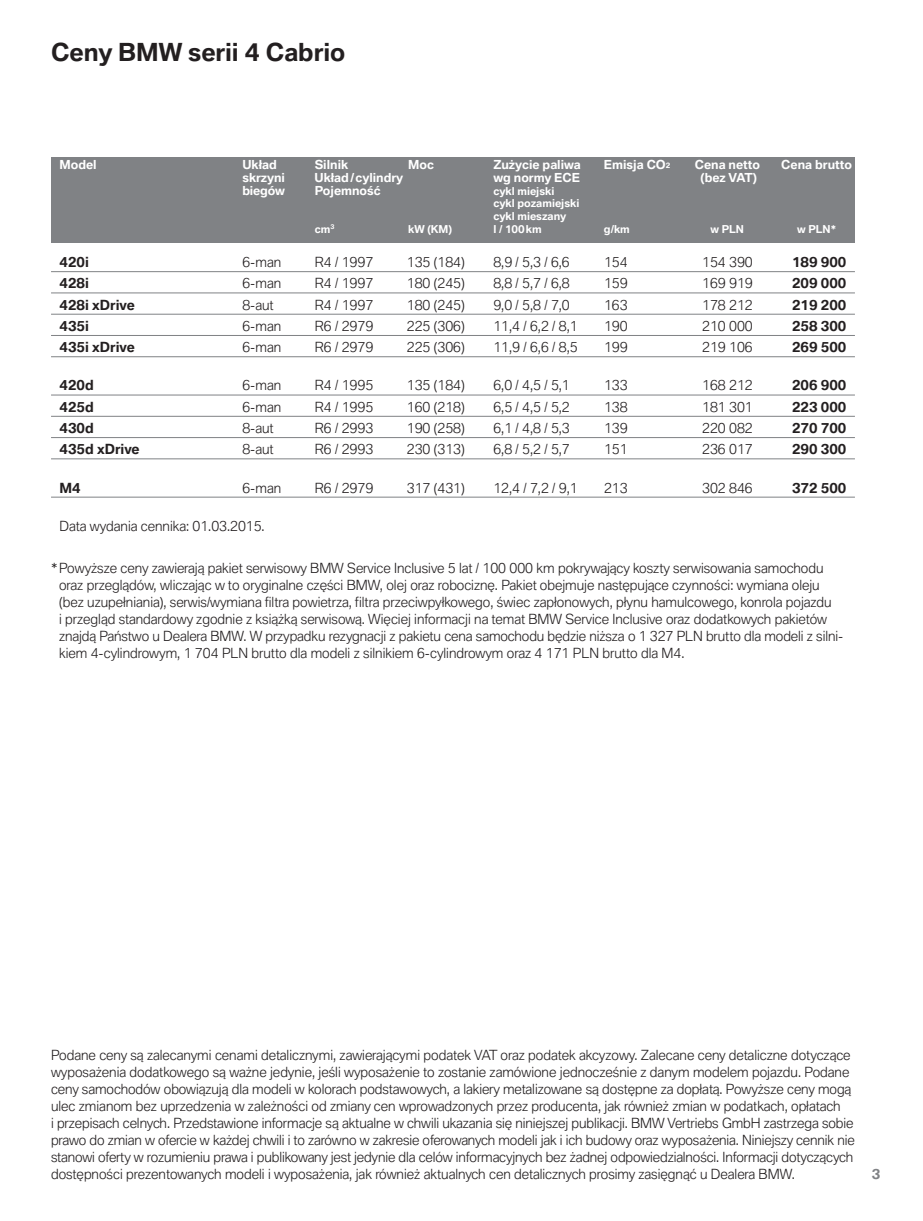
<style>
.page{position:relative;width:923px;height:1221px;background:#fff}
.page>*{position:absolute;margin:0;border:0;box-sizing:border-box;transform-origin:0 0}
.t1{font:700 24px "BMW Type Global Pro";color:#231f20}
.t2{font:300 13.5px/17px "BMW Type Global Pro";color:#231f20}
.t3{font:700 13.5px "BMW Type Global Pro";color:#231f20}
.t4{font:700 13.5px "BMW Type Global Pro";color:#808285}
.t5{font:700 12px "BMW Type Global Pro";color:#fff}
.t6{font:700 10.5px/12.8px "BMW Type Global Pro";color:#fff}
.s1{font-size:7.2px}
</style>
<div class="page">
<div style="left:51px;top:157px;width:804px;height:85px;background:#808285"></div>
<hr style="left:51px;top:271px;width:804px;height:1px;background:#808285">
<hr style="left:51px;top:292px;width:804px;height:1px;background:#808285">
<hr style="left:51px;top:314px;width:804px;height:1px;background:#808285">
<hr style="left:51px;top:335px;width:804px;height:1px;background:#808285">
<hr style="left:51px;top:356px;width:804px;height:1px;background:#808285">
<hr style="left:51px;top:394px;width:804px;height:1px;background:#808285">
<hr style="left:51px;top:416px;width:804px;height:1px;background:#808285">
<hr style="left:51px;top:437px;width:804px;height:1px;background:#808285">
<hr style="left:51px;top:458px;width:804px;height:1px;background:#808285">
<hr style="left:51px;top:496px;width:804px;height:1px;background:#808285">
<h1 class="t1" style="left:51px;top:43px;width:296px">Ceny BMW serii 4 Cabrio</h1>
<p class="t5" style="left:60px;top:160px;width:39px">Model</p>
<p class="t5" style="left:242px;top:160px;width:36px">Układ</p>
<p class="t5" style="left:315px;top:160px;width:35px">Silnik</p>
<p class="t5" style="left:408px;top:160px;width:27px">Moc</p>
<p class="t5" style="left:493px;top:160px;width:89px">Zużycie paliwa</p>
<p class="t5" style="left:604px;top:160px;width:68px">Emisja CO<span class="s1">2</span></p>
<p class="t5" style="left:695px;top:160px;width:67px">Cena netto</p>
<p class="t5" style="left:781px;top:160px;width:72px">Cena brutto</p>
<p class="t5" style="left:242px;top:173px;width:44px">skrzyni</p>
<p class="t5" style="left:314px;top:173px;width:90px">Układ /cylindry</p>
<p class="t5" style="left:493px;top:173px;width:88px">wg normy ECE</p>
<p class="t5" style="left:700px;top:173px;width:58px">(bez VAT)</p>
<p class="t5" style="left:242px;top:186px;width:44px">biegów</p>
<p class="t5" style="left:315px;top:186px;width:68px">Pojemność</p>
<p class="t6" style="left:493px;top:185px;width:87px">cykl miejski<br>cykl pozamiejski cykl mieszany</p>
<p class="t6" style="left:315px;top:224px;width:21px">cm<sup>3</sup></p>
<p class="t6" style="left:408px;top:224px;width:45px">kW (KM)</p>
<p class="t6" style="left:493px;top:224px;width:50px">l / 100km</p>
<p class="t6" style="left:604px;top:224px;width:27px">g/km</p>
<p class="t6" style="left:710px;top:224px;width:35px">w PLN</p>
<p class="t6" style="left:797px;top:224px;width:40px">w PLN*</p>
<p class="t3" style="left:60px;top:257px;width:31px">420i</p>
<p class="t2" style="left:242px;top:255px;width:40px">6-man</p>
<p class="t2" style="left:315px;top:255px;width:60px">R4 / 1997</p>
<p class="t2" style="left:407px;top:255px;width:59px">135 (184)</p>
<p class="t2" style="left:493px;top:255px;width:78px">8,9 / 5,3 / 6,6</p>
<p class="t2" style="left:604px;top:255px;width:25px">154</p>
<p class="t2" style="left:702px;top:255px;width:52px">154 390</p>
<p class="t3" style="left:792px;top:257px;width:56px">189 900</p>
<p class="t3" style="left:60px;top:278px;width:31px">428i</p>
<p class="t2" style="left:242px;top:276px;width:40px">6-man</p>
<p class="t2" style="left:315px;top:276px;width:60px">R4 / 1997</p>
<p class="t2" style="left:407px;top:276px;width:59px">180 (245)</p>
<p class="t2" style="left:493px;top:276px;width:78px">8,8 / 5,7 / 6,8</p>
<p class="t2" style="left:604px;top:276px;width:25px">159</p>
<p class="t2" style="left:702px;top:276px;width:52px">169 919</p>
<p class="t3" style="left:792px;top:278px;width:56px">209 000</p>
<p class="t3" style="left:60px;top:299px;width:77px">428i xDrive</p>
<p class="t2" style="left:242px;top:297px;width:33px">8-aut</p>
<p class="t2" style="left:315px;top:297px;width:60px">R4 / 1997</p>
<p class="t2" style="left:407px;top:297px;width:59px">180 (245)</p>
<p class="t2" style="left:493px;top:297px;width:78px">9,0 / 5,8 / 7,0</p>
<p class="t2" style="left:604px;top:297px;width:25px">163</p>
<p class="t2" style="left:702px;top:297px;width:52px">178 212</p>
<p class="t3" style="left:792px;top:299px;width:56px">219 200</p>
<p class="t3" style="left:60px;top:320px;width:31px">435i</p>
<p class="t2" style="left:242px;top:318px;width:40px">6-man</p>
<p class="t2" style="left:315px;top:318px;width:60px">R6 / 2979</p>
<p class="t2" style="left:407px;top:318px;width:59px">225 (306)</p>
<p class="t2" style="left:493px;top:318px;width:86px">11,4 / 6,2 / 8,1</p>
<p class="t2" style="left:604px;top:318px;width:25px">190</p>
<p class="t2" style="left:702px;top:318px;width:52px">210 000</p>
<p class="t3" style="left:792px;top:320px;width:56px">258 300</p>
<p class="t3" style="left:60px;top:342px;width:77px">435i xDrive</p>
<p class="t2" style="left:242px;top:340px;width:40px">6-man</p>
<p class="t2" style="left:315px;top:340px;width:60px">R6 / 2979</p>
<p class="t2" style="left:407px;top:340px;width:59px">225 (306)</p>
<p class="t2" style="left:493px;top:340px;width:86px">11,9 / 6,6 / 8,5</p>
<p class="t2" style="left:604px;top:340px;width:25px">199</p>
<p class="t2" style="left:702px;top:340px;width:52px">219 106</p>
<p class="t3" style="left:792px;top:342px;width:56px">269 500</p>
<p class="t3" style="left:60px;top:380px;width:36px">420d</p>
<p class="t2" style="left:242px;top:378px;width:40px">6-man</p>
<p class="t2" style="left:315px;top:378px;width:60px">R4 / 1995</p>
<p class="t2" style="left:407px;top:378px;width:59px">135 (184)</p>
<p class="t2" style="left:493px;top:378px;width:78px">6,0 / 4,5 / 5,1</p>
<p class="t2" style="left:604px;top:378px;width:25px">133</p>
<p class="t2" style="left:702px;top:378px;width:52px">168 212</p>
<p class="t3" style="left:792px;top:380px;width:56px">206 900</p>
<p class="t3" style="left:60px;top:401px;width:36px">425d</p>
<p class="t2" style="left:242px;top:399px;width:40px">6-man</p>
<p class="t2" style="left:315px;top:399px;width:60px">R4 / 1995</p>
<p class="t2" style="left:407px;top:399px;width:59px">160 (218)</p>
<p class="t2" style="left:493px;top:399px;width:78px">6,5 / 4,5 / 5,2</p>
<p class="t2" style="left:604px;top:399px;width:25px">138</p>
<p class="t2" style="left:702px;top:399px;width:52px">181 301</p>
<p class="t3" style="left:792px;top:401px;width:56px">223 000</p>
<p class="t3" style="left:60px;top:423px;width:36px">430d</p>
<p class="t2" style="left:242px;top:421px;width:33px">8-aut</p>
<p class="t2" style="left:315px;top:421px;width:60px">R6 / 2993</p>
<p class="t2" style="left:407px;top:421px;width:59px">190 (258)</p>
<p class="t2" style="left:493px;top:421px;width:78px">6,1 / 4,8 / 5,3</p>
<p class="t2" style="left:604px;top:421px;width:25px">139</p>
<p class="t2" style="left:702px;top:421px;width:52px">220 082</p>
<p class="t3" style="left:792px;top:423px;width:56px">270 700</p>
<p class="t3" style="left:60px;top:444px;width:81px">435d xDrive</p>
<p class="t2" style="left:242px;top:442px;width:33px">8-aut</p>
<p class="t2" style="left:315px;top:442px;width:60px">R6 / 2993</p>
<p class="t2" style="left:407px;top:442px;width:59px">230 (313)</p>
<p class="t2" style="left:493px;top:442px;width:78px">6,8 / 5,2 / 5,7</p>
<p class="t2" style="left:604px;top:442px;width:25px">151</p>
<p class="t2" style="left:702px;top:442px;width:52px">236 017</p>
<p class="t3" style="left:792px;top:444px;width:56px">290 300</p>
<p class="t3" style="left:60px;top:482px;width:23px">M4</p>
<p class="t2" style="left:242px;top:480px;width:40px">6-man</p>
<p class="t2" style="left:315px;top:480px;width:60px">R6 / 2979</p>
<p class="t2" style="left:407px;top:480px;width:59px">317 (431)</p>
<p class="t2" style="left:493px;top:480px;width:86px">12,4 / 7,2 / 9,1</p>
<p class="t2" style="left:604px;top:480px;width:25px">213</p>
<p class="t2" style="left:702px;top:480px;width:52px">302 846</p>
<p class="t3" style="left:792px;top:482px;width:56px">372 500</p>
<p class="t2" style="left:60px;top:518px;width:207px">Data wydania cennika: 01.03.2015.</p>
<p class="t2" style="left:59px;top:561px;width:785px;text-indent:-8px">*Powyższe ceny zawierają pakiet serwisowy BMW Service Inclusive 5 lat / 100 000 km pokrywający koszty serwisowania samochodu oraz przeglądów, wliczając w to oryginalne części BMW, olej oraz robociznę. Pakiet obejmuje następujące czynności: wymiana oleju (bez uzupełniania), serwis/wymiana filtra powietrza, filtra przeciwpyłkowego, świec zapłonowych, płynu hamulcowego, konrola pojazdu<br>i przegląd standardowy zgodnie z książką serwisową. Więciej informacji na temat BMW Service Inclusive oraz dodatkowych pakietów znajdą Państwo u Dealera BMW. W przypadku rezygnacji z pakietu cena samochodu będzie niższa o 1 327 PLN brutto dla modeli z silni&shy;kiem 4-cylindrowym, 1 704 PLN brutto dla modeli z silnikiem 6-cylindrowym oraz 4 171 PLN brutto dla M4.</p>
<p class="t2" style="left:51px;top:1047px;width:805px">Podane ceny są zalecanymi cenami detalicznymi, zawierającymi podatek VAT oraz podatek akcyzowy. Zalecane ceny detaliczne dotyczące wyposażenia dodatkowego są ważne jedynie, jeśli wyposażenie to zostanie zamówione jednocześnie z danym modelem pojazdu. Podane ceny samochodów obowiązują dla modeli w kolorach podstawowych, a lakiery metalizowane są dostępne za dopłatą. Powyższe ceny mogą ulec zmianom bez uprzedzenia w zależności od zmiany cen wprowadzonych przez producenta, jak również zmian w podatkach, opłatach<br>i przepisach celnych. Przedstawione informacje są aktualne w chwili ukazania się niniejszej publikacji. BMW Vertriebs GmbH zastrzega sobie prawo do zmian w ofercie w każdej chwili i to zarówno w zakresie oferowanych modeli jak i ich budowy oraz wyposażenia. Niniejszy cennik nie stanowi oferty w rozumieniu prawa i publikowany jest jedynie dla celów informacyjnych bez żadnej odpowiedzialności. Informacji dotyczących dostępności prezentowanych modeli i wyposażenia, jak również aktualnych cen detalicznych prosimy zasięgnąć u Dealera BMW.</p>
<p class="t4" style="left:872px;top:1168px;width:10px">3</p>
</div>
